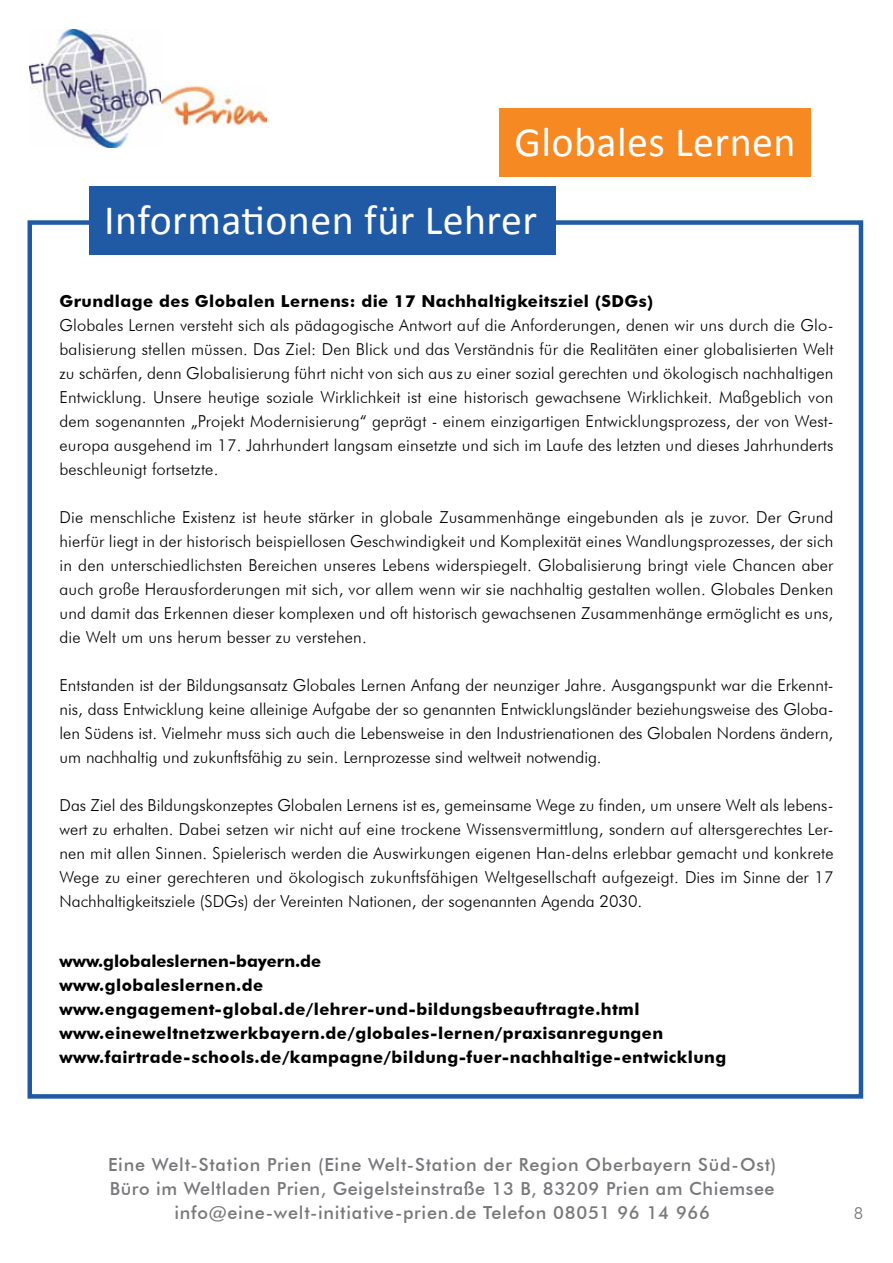
<style>
.page{position:relative;width:893px;height:1263px;background:#fff}
.page>*{position:absolute;margin:0;border:0;box-sizing:border-box;transform-origin:0 0}
.t1{font:42px "Calibri";letter-spacing:.01em;color:#fff}
.t2{font:500 18px/24px "Futura BT";letter-spacing:.04em;color:#77787b;text-align:center}
.t3{font:300 16.5px/24px "Futura BT";color:#000;text-align:justify}
.t4{font:700 16.5px/24px "Futura BT";letter-spacing:.025em;color:#000}
.t5{font:300 16.5px "Futura BT";color:#6f7073}
</style>
<div class="page">
<img style="left:30px;top:30px;width:131px;height:117px">
<img style="left:162px;top:85px;width:104px;height:41px">
<div style="left:28px;top:220px;width:835px;height:879px;border:4px solid #205aa4"></div>
<div style="left:89px;top:187px;width:467px;height:68px;background:#205aa4"></div>
<div style="left:500px;top:109px;width:311px;height:68px;background:#f68922"></div>
<h1 class="t1" style="left:514px;top:116px;width:282px">Globales Lernen</h1>
<h1 class="t1" style="left:104px;top:194px;width:434px">Informationen für Lehrer</h1>
<p class="t4" style="left:60px;top:289px;width:595px">Grundlage des Globalen Lernens: die 17 Nachhaltigkeitsziel (SDGs)</p>
<p class="t3" style="left:60px;top:313px;width:775px">Globales Lernen versteht sich als pädagogische Antwort auf die Anforderungen, denen wir uns durch die Glo&shy;balisierung stellen müssen. Das Ziel: Den Blick und das Verständnis für die Realitäten einer globalisierten Welt zu schärfen, denn Globalisierung führt nicht von sich aus zu einer sozial gerechten und ökologisch nachhaltigen Entwicklung. Unsere heutige soziale Wirklichkeit ist eine historisch gewachsene Wirklichkeit. Maßgeblich von dem sogenannten „Projekt Modernisierung“ geprägt - einem einzigartigen Entwicklungsprozess, der von West&shy;europa ausgehend im 17. Jahrhundert langsam einsetzte und sich im Laufe des letzten und dieses Jahrhunderts beschleunigt fortsetzte.</p>
<p class="t3" style="left:60px;top:505px;width:775px">Die menschliche Existenz ist heute stärker in globale Zusammenhänge eingebunden als je zuvor. Der Grund hierfür liegt in der historisch beispiellosen Geschwindigkeit und Komplexität eines Wandlungsprozesses, der sich in den unterschiedlichsten Bereichen unseres Lebens widerspiegelt. Globalisierung bringt viele Chancen aber auch große Herausforderungen mit sich, vor allem wenn wir sie nachhaltig gestalten wollen. Globales Denken und damit das Erkennen dieser komplexen und oft historisch gewachsenen Zusammenhänge ermöglicht es uns, die Welt um uns herum besser zu verstehen.</p>
<p class="t3" style="left:60px;top:673px;width:775px">Entstanden ist der Bildungsansatz Globales Lernen Anfang der neunziger Jahre. Ausgangspunkt war die Erkennt&shy;nis, dass Entwicklung keine alleinige Aufgabe der so genannten Entwicklungsländer beziehungsweise des Globa&shy;len Südens ist. Vielmehr muss sich auch die Lebensweise in den Industrienationen des Globalen Nordens ändern, um nachhaltig und zukunftsfähig zu sein. Lernprozesse sind weltweit notwendig.</p>
<p class="t3" style="left:60px;top:793px;width:775px">Das Ziel des Bildungskonzeptes Globalen Lernens ist es, gemeinsame Wege zu finden, um unsere Welt als lebens&shy;wert zu erhalten. Dabei setzen wir nicht auf eine trockene Wissensvermittlung, sondern auf altersgerechtes Ler&shy;nen mit allen Sinnen. Spielerisch werden die Auswirkungen eigenen Han-delns erlebbar gemacht und konkrete Wege zu einer gerechteren und ökologisch zukunftsfähigen Weltgesellschaft aufgezeigt. Dies im Sinne der 17<br>Nachhaltigkeitsziele (SDGs) der Vereinten Nationen, der sogenannten Agenda 2030.</p>
<p class="t4" style="left:60px;top:949px;width:668px">www.globaleslernen-bayern.de<br>www.globaleslernen.de www.engagement-global.de/lehrer-und-bildungsbeauftragte.html www.eineweltnetzwerkbayern.de/globales-lernen/praxisanregungen www.fairtrade-schools.de/kampagne/bildung-fuer-nachhaltige-entwicklung</p>
<p class="t2" style="left:108px;top:1152px;width:670px">Eine Welt-Station Prien (Eine Welt-Station der Region Oberbayern Süd-Ost)<br>Büro im Weltladen Prien, Geigelsteinstraße 13 B, 83209 Prien am Chiemsee info@eine-welt-initiative-prien.de Telefon 08051 96 14 966</p>
<p class="t5" style="left:854px;top:1203px;width:11px">8</p>
</div>
